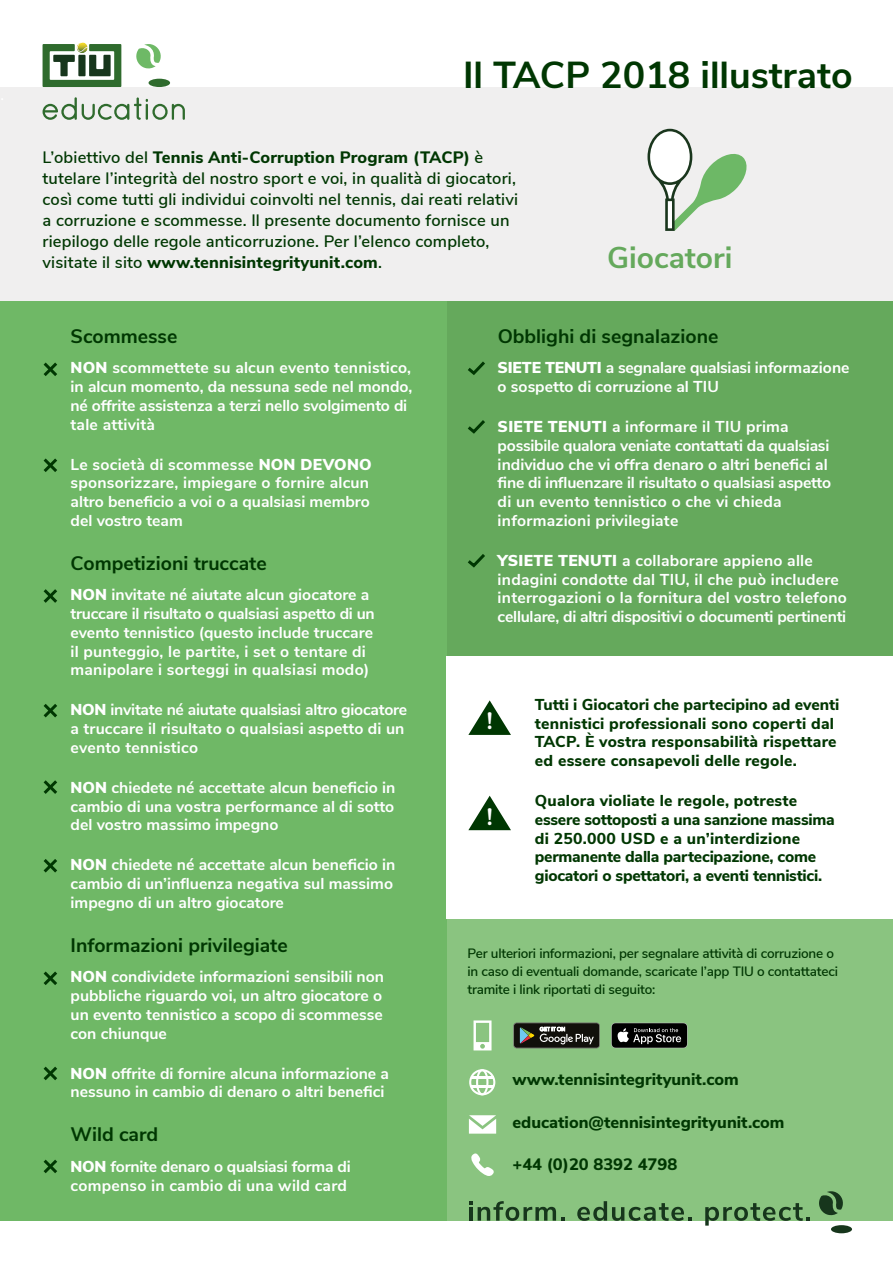
<style>
.page{position:relative;width:893px;height:1263px;background:#fff}
.page>*{position:absolute;margin:0;border:0;box-sizing:border-box;transform-origin:0 0}
.t1{font:700 37.5px "Nunito Sans";color:#003702}
.t2{font:700 30px "Nunito Sans";color:#65a95c}
.t3{font:700 24px "Nunito";color:#fff}
.t4{font:700 19.5px "Nunito Sans";color:#003702}
.t5{font:600 16.5px/21px "Nunito Sans";letter-spacing:.01em;color:#003702}
.t6{font:800 16.5px "Nunito Sans";color:#003702}
.t7{font:700 15.75px/18.8px "Nunito Sans";color:#fff}
.t8{font:800 15.75px/18.8px "Nunito Sans";letter-spacing:-.015em;color:#003702}
.t9{font:800 15.75px/18.8px "Nunito Sans";letter-spacing:.005em;color:#003702}
.t10{font:600 13.5px/18px "Nunito Sans";letter-spacing:-.015em;color:#003702}
.s1{font-weight:800}
.s2{font-weight:900}
</style>
<div class="page">
<div style="left:446px;top:301px;width:447px;height:919px;background:#65a95c"></div>
<div style="left:446px;top:901px;width:447px;height:319px;background:#8ac480"></div>
<svg style="left:469px;top:1201px;width:95px;height:20px"></svg>
<div style="left:831px;top:1225px;width:21px;height:8px;background:#17361c;border-radius:50%"></div>
<svg style="left:819px;top:1191px;width:24px;height:25px"></svg>
<svg style="left:577px;top:1201px;width:115px;height:20px"></svg>
<svg style="left:705px;top:1203px;width:105px;height:22px"></svg>
<div style="left:0;top:301px;width:446px;height:919px;background:#6fb866"></div>
<div style="left:1px;top:87px;width:892px;height:214px;background:#f0efef"></div>
<div style="left:149px;top:79px;width:21px;height:8px;background:#2f6b2d;border-radius:50%"></div>
<svg style="left:136px;top:44px;width:25px;height:25px"></svg>
<svg style="left:43px;top:42px;width:78px;height:45px"></svg>
<svg style="left:43px;top:97px;width:142px;height:23px"></svg>
<svg style="left:469px;top:1115px;width:27px;height:19px"></svg>
<svg style="left:468px;top:361px;width:17px;height:14px"></svg>
<svg style="left:468px;top:420px;width:17px;height:14px"></svg>
<svg style="left:468px;top:554px;width:17px;height:14px"></svg>
<svg style="left:43px;top:589px;width:14px;height:14px"></svg>
<svg style="left:43px;top:704px;width:14px;height:14px"></svg>
<svg style="left:43px;top:780px;width:14px;height:14px"></svg>
<svg style="left:43px;top:859px;width:14px;height:14px"></svg>
<svg style="left:43px;top:971px;width:14px;height:14px"></svg>
<svg style="left:43px;top:1066px;width:14px;height:15px"></svg>
<svg style="left:43px;top:1159px;width:14px;height:15px"></svg>
<svg style="left:43px;top:458px;width:14px;height:14px"></svg>
<svg style="left:43px;top:362px;width:14px;height:14px"></svg>
<div style="left:447px;top:656px;width:446px;height:263px;background:#fff"></div>
<svg style="left:468px;top:700px;width:43px;height:35px"></svg>
<svg style="left:468px;top:796px;width:43px;height:34px"></svg>
<svg style="left:471px;top:1153px;width:23px;height:23px"></svg>
<svg style="left:469px;top:1069px;width:26px;height:26px"></svg>
<hr style="left:471px;top:1077px;width:22px;height:2px;background:#fff">
<hr style="left:471px;top:1086px;width:22px;height:2px;background:#fff">
<svg style="left:611px;top:1023px;width:77px;height:25px"></svg>
<svg style="left:513px;top:1023px;width:87px;height:25px"></svg>
<svg style="left:647px;top:129px;width:100px;height:102px"></svg>
<svg style="left:473px;top:1020px;width:18px;height:30px"></svg>
<h1 class="t1" style="left:463px;top:59px;width:391px">Il TACP 2018 illustrato</h1>
<p class="t5" style="left:43px;top:148px;width:477px">L’obiettivo del <span class="s1">Tennis Anti-Corruption Program (TACP)</span> è tutelare l’integrità del nostro sport e voi, in qualità di giocatori, così come tutti gli individui coinvolti nel tennis, dai reati relativi a corruzione e scommesse. Il presente documento fornisce un riepilogo delle regole anticorruzione. Per l’elenco completo, visitate il sito <span class="s1">www.tennisintegrityunit.com</span>.</p>
<h2 class="t2" style="left:607px;top:245px;width:127px">Giocatori</h2>
<p class="t4" style="left:71px;top:328px;width:108px">Scommesse</p>
<p class="t7" style="left:71px;top:360px;width:343px;text-indent:-27px"><span class="s2">• NON</span> scommettete su alcun evento tennistico, in alcun momento, da nessuna sede nel mondo, né offrite assistenza a terzi nello svolgimento di tale attività</p>
<p class="t7" style="left:71px;top:456px;width:303px;text-indent:-27px">• Le società di scommesse <span class="s2">NON DEVONO </span>sponsorizzare, impiegare o fornire alcun altro beneficio a voi o a qualsiasi membro del vostro team</p>
<p class="t4" style="left:71px;top:555px;width:198px">Competizioni truccate</p>
<p class="t7" style="left:71px;top:587px;width:306px;text-indent:-27px"><span class="s2">• NON</span> invitate né aiutate alcun giocatore a truccare il risultato o qualsiasi aspetto di un evento tennistico (questo include truccare il punteggio, le partite, i set o tentare di manipolare i sorteggi in qualsiasi modo)</p>
<p class="t7" style="left:71px;top:702px;width:338px;text-indent:-27px"><span class="s2">• NON</span> invitate né aiutate qualsiasi altro giocatore a truccare il risultato o qualsiasi aspetto di un evento tennistico</p>
<p class="t7" style="left:71px;top:777px;width:326px;text-align:justify;text-indent:-27px"><span class="s2">• NON</span> chiedete né accettate alcun beneficio in cambio di una vostra performance al di sotto del vostro massimo impegno</p>
<p class="t7" style="left:71px;top:855px;width:326px;text-indent:-27px"><span class="s2">• NON</span> chiedete né accettate alcun beneficio in cambio di un’influenza negativa sul massimo impegno di un altro giocatore</p>
<p class="t4" style="left:71px;top:937px;width:219px">Informazioni privilegiate</p>
<p class="t7" style="left:71px;top:969px;width:315px;text-indent:-27px"><span class="s2">• NON</span> condividete informazioni sensibili non pubbliche riguardo voi, un altro giocatore o un evento tennistico a scopo di scommesse con chiunque</p>
<p class="t7" style="left:44px;top:1065px;width:347px;text-align:right"><span class="s2">• NON</span> offrite di fornire alcuna informazione a nessuno in cambio di denaro o altri benefici</p>
<p class="t4" style="left:71px;top:1126px;width:89px">Wild card</p>
<p class="t7" style="left:44px;top:1158px;width:309px;text-align:right"><span class="s2">• NON</span> fornite denaro o qualsiasi forma di compenso in cambio di una wild card</p>
<p class="t4" style="left:498px;top:328px;width:222px">Obblighi di segnalazione</p>
<p class="t7" style="left:498px;top:360px;width:353px;text-indent:-27px"><span class="s2">• SIETE TENUTI</span> a segnalare qualsiasi informazione o sospetto di corruzione al TIU</p>
<p class="t7" style="left:498px;top:418px;width:335px;text-indent:-27px"><span class="s2">• SIETE TENUTI</span> a informare il TIU prima possibile qualora veniate contattati da qualsiasi individuo che vi offra denaro o altri benefici al fine di influenzare il risultato o qualsiasi aspetto di un evento tennistico o che vi chieda informazioni privilegiate</p>
<p class="t7" style="left:498px;top:552px;width:351px;text-indent:-27px"><span class="s2">• YSIETE TENUTI</span> a collaborare appieno alle indagini condotte dal TIU, il che può includere interrogazioni o la fornitura del vostro telefono cellulare, di altri dispositivi o documenti pertinenti</p>
<h3 class="t3" style="left:487px;top:712px;width:7px">!</h3>
<h3 class="t3" style="left:487px;top:808px;width:7px">!</h3>
<p class="t9" style="left:535px;top:695px;width:306px">Tutti i Giocatori che partecipino ad eventi tennistici professionali sono coperti dal TACP. È vostra responsabilità rispettare ed essere consapevoli delle regole.</p>
<p class="t8" style="left:535px;top:791px;width:301px">Qualora violiate le regole, potreste essere sottoposti a una sanzione massima di 250.000 USD e a un’interdizione permanente dalla partecipazione, come giocatori o spettatori, a eventi tennistici.</p>
<p class="t10" style="left:467px;top:945px;width:372px">Per ulteriori informazioni, per segnalare attività di corruzione o in caso di eventuali domande, scaricate l’app TIU o contattateci tramite i link riportati di seguito:</p>
<p class="t6" style="left:512px;top:1070px;width:228px">www.tennisintegrityunit.com</p>
<p class="t6" style="left:512px;top:1113px;width:274px">education@tennisintegrityunit.com</p>
<p class="t6" style="left:512px;top:1155px;width:166px">+44 (0)20 8392 4798</p>
</div>
